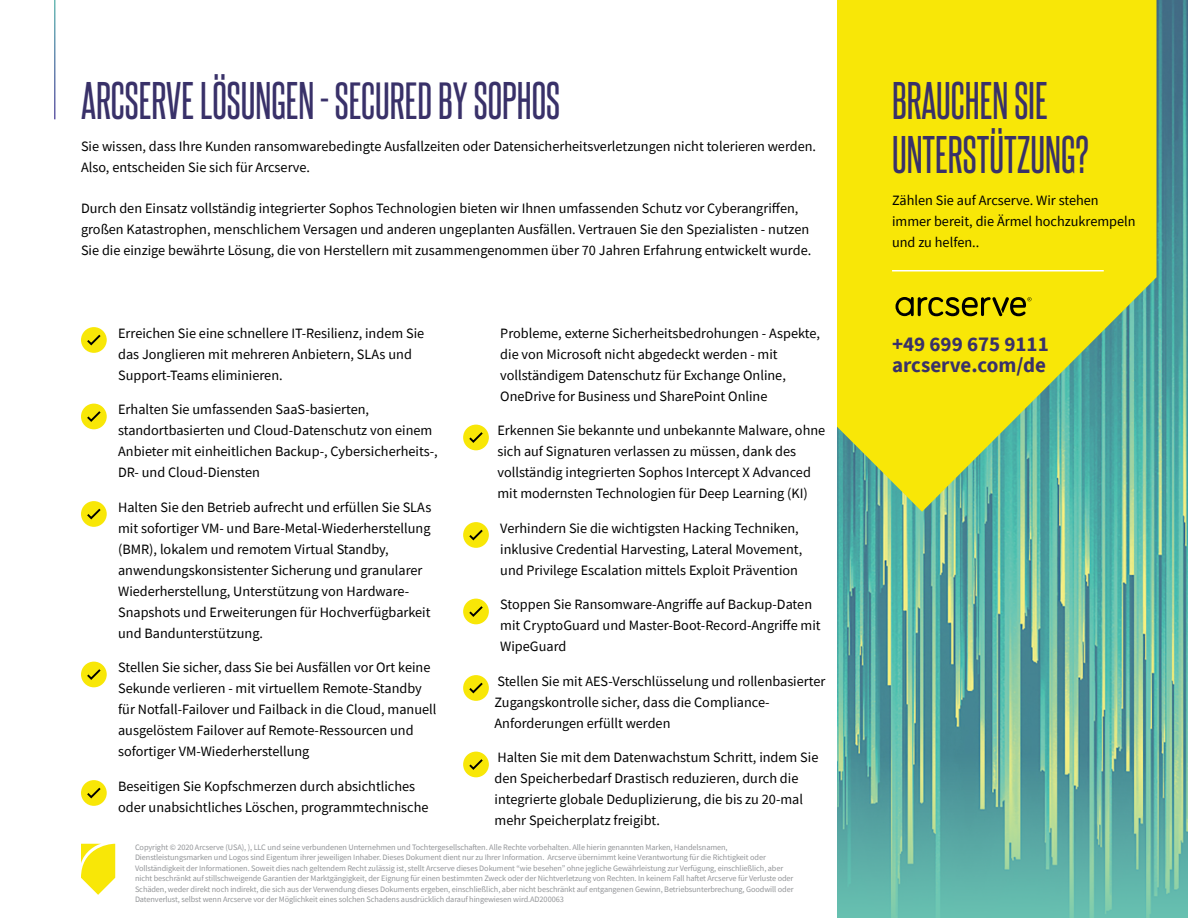
<style>
.page{position:relative;width:1188px;height:918px;background:#fff}
.page>*{position:absolute;margin:0;border:0;box-sizing:border-box;transform-origin:0 0}
.t1{font:45px/54px "Steelfish Rg";color:#393169}
.t2{font:700 21px/21px "Source Sans Pro";color:#393169}
.t3{font:14.25px/21px "Source Sans Pro";color:#000}
.t4{font:8.25px/10.5px "Source Sans Pro";letter-spacing:-.01em;color:#939598}
</style>
<div class="page">
<img style="left:837px;top:0;width:351px;height:630px">
<svg style="left:837px;top:0;width:320px;height:512px;background:#d6da26"></svg>
<svg style="left:837px;top:630px;width:351px;height:288px;background:#68b0a0"></svg>
<div style="left:81px;top:327px;width:26px;height:26px;background:#f8e707;border-radius:50%"></div>
<svg style="left:87px;top:334px;width:14px;height:12px"></svg>
<div style="left:81px;top:404px;width:26px;height:25px;background:#f8e707;border-radius:50%"></div>
<svg style="left:87px;top:411px;width:14px;height:11px"></svg>
<div style="left:81px;top:501px;width:26px;height:26px;background:#f8e707;border-radius:50%"></div>
<svg style="left:87px;top:508px;width:14px;height:12px"></svg>
<div style="left:81px;top:662px;width:26px;height:25px;background:#f8e707;border-radius:50%"></div>
<svg style="left:87px;top:669px;width:14px;height:11px"></svg>
<div style="left:81px;top:780px;width:26px;height:26px;background:#f8e707;border-radius:50%"></div>
<svg style="left:87px;top:787px;width:14px;height:12px"></svg>
<div style="left:463px;top:425px;width:26px;height:25px;background:#f8e707;border-radius:50%"></div>
<svg style="left:469px;top:432px;width:14px;height:11px"></svg>
<div style="left:463px;top:522px;width:26px;height:26px;background:#f8e707;border-radius:50%"></div>
<svg style="left:469px;top:529px;width:14px;height:12px"></svg>
<div style="left:463px;top:599px;width:26px;height:25px;background:#f8e707;border-radius:50%"></div>
<svg style="left:469px;top:606px;width:14px;height:11px"></svg>
<div style="left:463px;top:675px;width:26px;height:26px;background:#f8e707;border-radius:50%"></div>
<svg style="left:469px;top:682px;width:14px;height:12px"></svg>
<div style="left:463px;top:752px;width:26px;height:25px;background:#f8e707;border-radius:50%"></div>
<svg style="left:469px;top:759px;width:14px;height:11px"></svg>
<svg style="left:896px;top:297px;width:135px;height:19px;background:#988e04"></svg>
<hr style="left:892px;top:270px;width:212px;height:2px;background:#fff">
<svg style="left:81px;top:844px;width:34px;height:51px"></svg>
<h1 class="t1" style="left:81px;top:73px;width:481px">ARCSERVE LÖSUNGEN - SECURED BY SOPHOS</h1>
<p class="t3" style="left:81px;top:136px;width:737px">Sie wissen, dass Ihre Kunden ransomwarebedingte Ausfallzeiten oder Datensicherheitsverletzungen nicht tolerieren werden.<br>Also, entscheiden Sie sich für Arcserve.</p>
<p class="t3" style="left:81px;top:198px;width:732px">Durch den Einsatz vollständig integrierter Sophos Technologien bieten wir Ihnen umfassenden Schutz vor Cyberangriffen, großen Katastrophen, menschlichem Versagen und anderen ungeplanten Ausfällen. Vertrauen Sie den Spezialisten - nutzen<br>Sie die einzige bewährte Lösung, die von Herstellern mit zusammengenommen über 70 Jahren Erfahrung entwickelt wurde.</p>
<p class="t3" style="left:118px;top:323px;width:308px">Erreichen Sie eine schnellere IT-Resilienz, indem Sie das Jonglieren mit mehreren Anbietern, SLAs und<br>Support-Teams eliminieren.</p>
<p class="t3" style="left:118px;top:399px;width:321px">Erhalten Sie umfassenden SaaS-basierten, standortbasierten und Cloud-Datenschutz von einem Anbieter mit einheitlichen Backup-, Cybersicherheits-, DR- und Cloud-Diensten</p>
<p class="t3" style="left:118px;top:497px;width:315px">Halten Sie den Betrieb aufrecht und erfüllen Sie SLAs mit sofortiger VM- und Bare-Metal-Wiederherstellung (BMR), lokalem und remotem Virtual Standby, anwendungskonsistenter Sicherung und granularer Wiederherstellung, Unterstützung von Hardware-Snapshots und Erweiterungen für Hochverfügbarkeit und Bandunterstützung.</p>
<p class="t3" style="left:118px;top:657px;width:320px">Stellen Sie sicher, dass Sie bei Ausfällen vor Ort keine Sekunde verlieren - mit virtuellem Remote-Standby für Notfall-Failover und Failback in die Cloud, manuell ausgelöstem Failover auf Remote-Ressourcen und sofortiger VM-Wiederherstellung</p>
<p class="t3" style="left:118px;top:776px;width:312px">Beseitigen Sie Kopfschmerzen durch absichtliches oder unabsichtliches Löschen, programmtechnische</p>
<p class="t3" style="left:500px;top:323px;width:321px">Probleme, externe Sicherheitsbedrohungen - Aspekte, die von Microsoft nicht abgedeckt werden - mit vollständigem Datenschutz für Exchange Online, OneDrive for Business und SharePoint Online</p>
<p class="t3" style="left:497px;top:420px;width:329px">Erkennen Sie bekannte und unbekannte Malware, ohne sich auf Signaturen verlassen zu müssen, dank des vollständig integrierten Sophos Intercept X Advanced mit modernsten Technologien für Deep Learning (KI)</p>
<p class="t3" style="left:500px;top:518px;width:304px">Verhindern Sie die wichtigsten Hacking Techniken, inklusive Credential Harvesting, Lateral Movement, und Privilege Escalation mittels Exploit Prävention</p>
<p class="t3" style="left:500px;top:594px;width:322px">Stoppen Sie Ransomware-Angriffe auf Backup-Daten mit CryptoGuard und Master-Boot-Record-Angriffe mit<br>WipeGuard</p>
<p class="t3" style="left:495px;top:671px;width:332px">Stellen Sie mit AES-Verschlüsselung und rollenbasierter<br>Zugangskontrolle sicher, dass die Compliance-<br>Anforderungen erfüllt werden</p>
<p class="t3" style="left:495px;top:747px;width:325px">Halten Sie mit dem Datenwachstum Schritt, indem Sie den Speicherbedarf Drastisch reduzieren, durch die integrierte globale Deduplizierung, die bis zu 20-mal mehr Speicherplatz freigibt.</p>
<p class="t4" style="left:135px;top:842px;width:660px">Copyright © 2020 Arcserve (USA), ), LLC und seine verbundenen Unternehmen und Tochtergesellschaften. Alle Rechte vorbehalten. Alle hierin genannten Marken, Handelsnamen, Dienstleistungsmarken und Logos sind Eigentum ihrer jeweiligen Inhaber. Dieses Dokument dient nur zu Ihrer Information. Arcserve übernimmt keine Verantwortung für die Richtigkeit oder Vollständigkeit der Informationen. Soweit dies nach geltendem Recht zulässig ist, stellt Arcserve dieses Dokument “wie besehen” ohne jegliche Gewährleistung zur Verfügung, einschließlich, aber nicht beschränkt auf stillschweigende Garantien der Marktgängigkeit, der Eignung für einen bestimmten Zweck oder der Nichtverletzung von Rechten. In keinem Fall haftet Arcserve für Verluste oder Schäden, weder direkt noch indirekt, die sich aus der Verwendung dieses Dokuments ergeben, einschließlich, aber nicht beschränkt auf entgangenen Gewinn, Betriebsunterbrechung, Goodwill oder Datenverlust, selbst wenn Arcserve vor der Möglichkeit eines solchen Schadens ausdrücklich darauf hingewiesen wird.AD200063</p>
<h1 class="t1" style="left:892px;top:73px;width:198px">BRAUCHEN SIE<br>UNTERSTÜTZUNG?</h1>
<p class="t3" style="left:892px;top:190px;width:245px">Zählen Sie auf Arcserve. Wir stehen immer bereit, die Ärmel hochzukrempeln und zu helfen..</p>
<h2 class="t2" style="left:892px;top:334px;width:158px">+49 699 675 9111 arcserve.com/de</h2>
</div>
